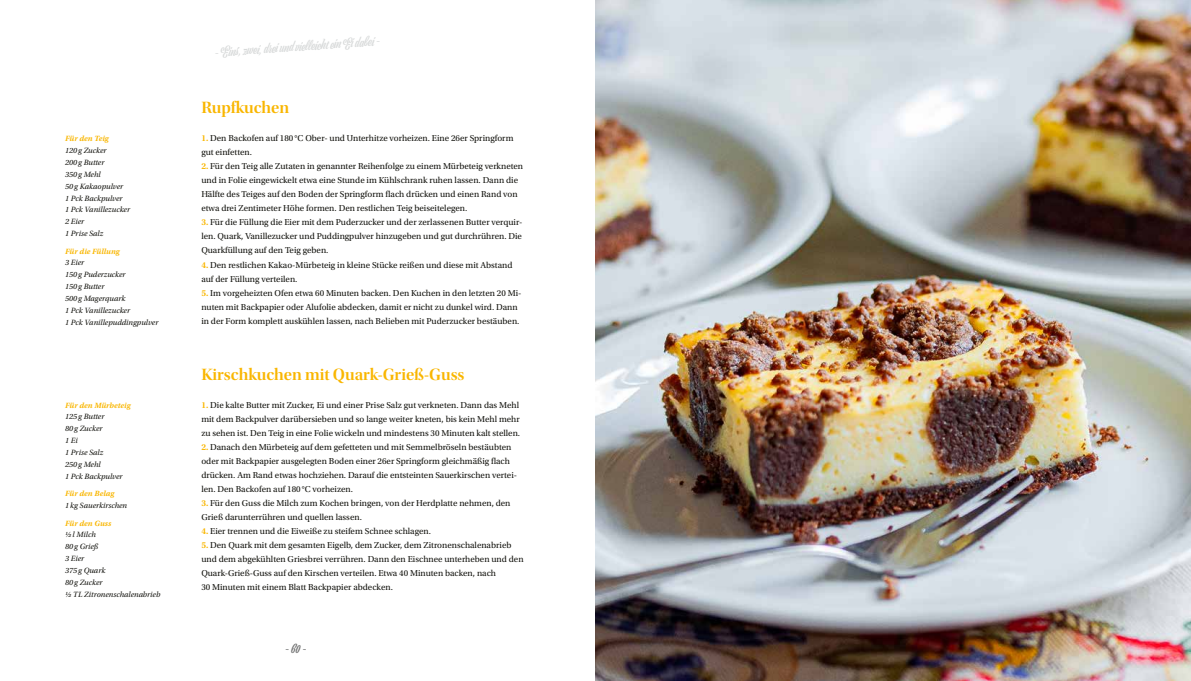
<style>
.page{position:relative;width:1191px;height:681px;background:#fff}
.page>*{position:absolute;margin:0;border:0;box-sizing:border-box;transform-origin:0 0}
.t1{font:17px "Utopia Std Semibold Disp";color:#f9b600}
.t2{font:12px "Viktor Script";color:#d8dada}
.t3{font:12px "Viktor Script";color:#6f7070}
.t4{font:9px/14px "Utopia Std";color:#12120d}
.t5{font:italic 8px/11.8px "Utopia Std";color:#12120d}
.t6{font:8px "Utopia Std Semibold Capt It";color:#f9b600}
.s1{font-weight:600;color:#f9b600}
</style>
<div class="page">
<img style="left:595px;top:0;width:596px;height:680px">
<p class="t6" style="left:65px;top:134px;width:45px">Für den Teig</p>
<p class="t5" style="left:65px;top:145px;width:66px">120g Zucker<br>200g Butter<br>350g Mehl<br>50g Kakaopulver<br>1 Pck Backpulver<br>1 Pck Vanillezucker<br>2 Eier<br>1 Prise Salz</p>
<p class="t6" style="left:65px;top:246px;width:56px">Für die Füllung</p>
<p class="t5" style="left:65px;top:257px;width:95px">3 Eier<br>150g Puderzucker<br>150g Butter<br>500g Magerquark<br>1 Pck Vanillezucker<br>1 Pck Vanillepuddingpulver</p>
<p class="t6" style="left:65px;top:400px;width:67px">Für den Mürbeteig</p>
<p class="t5" style="left:65px;top:411px;width:59px">125g Butter<br>80g Zucker<br>1 Ei<br>1 Prise Salz<br>250g Mehl<br>1 Pck Backpulver</p>
<p class="t6" style="left:65px;top:488px;width:51px">Für den Belag</p>
<p class="t5" style="left:65px;top:499px;width:63px">1kg Sauerkirschen</p>
<p class="t6" style="left:65px;top:518px;width:47px">Für den Guss</p>
<p class="t5" style="left:65px;top:528px;width:97px">½l Milch<br>80g Grieß<br>3 Eier<br>375g Quark<br>80g Zucker<br>½ TL Zitronenschalenabrieb</p>
<h2 class="t2" style="left:214px;top:46px;width:167px;rotate:-4deg">- Eins, zwei, drei und vielleicht ein Ei dabei -</h2>
<h1 class="t1" style="left:201px;top:98px;width:89px">Rupfkuchen</h1>
<p class="t4" style="left:201px;top:131px;width:314px"><span class="s1">1.</span> Den Backofen auf 180 °C Ober- und Unterhitze vorheizen. Eine 26er Springform gut einfetten.</p>
<p class="t4" style="left:201px;top:159px;width:323px"><span class="s1">2.</span> Für den Teig alle Zutaten in genannter Reihenfolge zu einem Mürbeteig verkneten und in Folie eingewickelt etwa eine Stunde im Kühlschrank ruhen lassen. Dann die Hälfte des Teiges auf den Boden der Springform flach drücken und einen Rand von etwa drei Zentimeter Höhe formen. Den restlichen Teig beiseitelegen.</p>
<p class="t4" style="left:201px;top:215px;width:322px;text-align:justify"><span class="s1">3.</span> Für die Füllung die Eier mit dem Puderzucker und der zerlassenen Butter verquir&shy;len. Quark, Vanillezucker und Puddingpulver hinzugeben und gut durchrühren. Die Quarkfüllung auf den Teig geben.</p>
<p class="t4" style="left:201px;top:257px;width:313px"><span class="s1">4.</span> Den restlichen Kakao-Mürbeteig in kleine Stücke reißen und diese mit Abstand auf der Füllung verteilen.</p>
<p class="t4" style="left:201px;top:286px;width:322px"><span class="s1">5.</span> Im vorgeheizten Ofen etwa 60 Minuten backen. Den Kuchen in den letzten 20 Mi&shy;nuten mit Backpapier oder Alufolie abdecken, damit er nicht zu dunkel wird. Dann in der Form komplett auskühlen lassen, nach Belieben mit Puderzucker bestäuben.</p>
<h1 class="t1" style="left:201px;top:364px;width:265px">Kirschkuchen mit Quark-Grieß-Guss</h1>
<p class="t4" style="left:201px;top:397px;width:320px"><span class="s1">1.</span> Die kalte Butter mit Zucker, Ei und einer Prise Salz gut verkneten. Dann das Mehl mit dem Backpulver darübersieben und so lange weiter kneten, bis kein Mehl mehr zu sehen ist. Den Teig in eine Folie wickeln und mindestens 30 Minuten kalt stellen.</p>
<p class="t4" style="left:201px;top:439px;width:317px"><span class="s1">2.</span> Danach den Mürbeteig auf dem gefetteten und mit Semmelbröseln bestäubten oder mit Backpapier ausgelegten Boden einer 26er Springform gleichmäßig flach drücken. Am Rand etwas hochziehen. Darauf die entsteinten Sauerkirschen vertei&shy;len. Den Backofen auf 180 °C vorheizen.</p>
<p class="t4" style="left:201px;top:495px;width:311px"><span class="s1">3.</span> Für den Guss die Milch zum Kochen bringen, von der Herdplatte nehmen, den<br>Grieß darunterrühren und quellen lassen.</p>
<p class="t4" style="left:201px;top:523px;width:231px"><span class="s1">4.</span> Eier trennen und die Eiweiße zu steifem Schnee schlagen.</p>
<p class="t4" style="left:201px;top:537px;width:324px"><span class="s1">5.</span> Den Quark mit dem gesamten Eigelb, dem Zucker, dem Zitronenschalenabrieb und dem abgekühlten Griesbrei verrühren. Dann den Eischnee unterheben und den Quark-Grieß-Guss auf den Kirschen verteilen. Etwa 40 Minuten backen, nach<br>30 Minuten mit einem Blatt Backpapier abdecken.</p>
<h2 class="t3" style="left:285px;top:641px;width:23px">- 60 -</h2>
</div>
